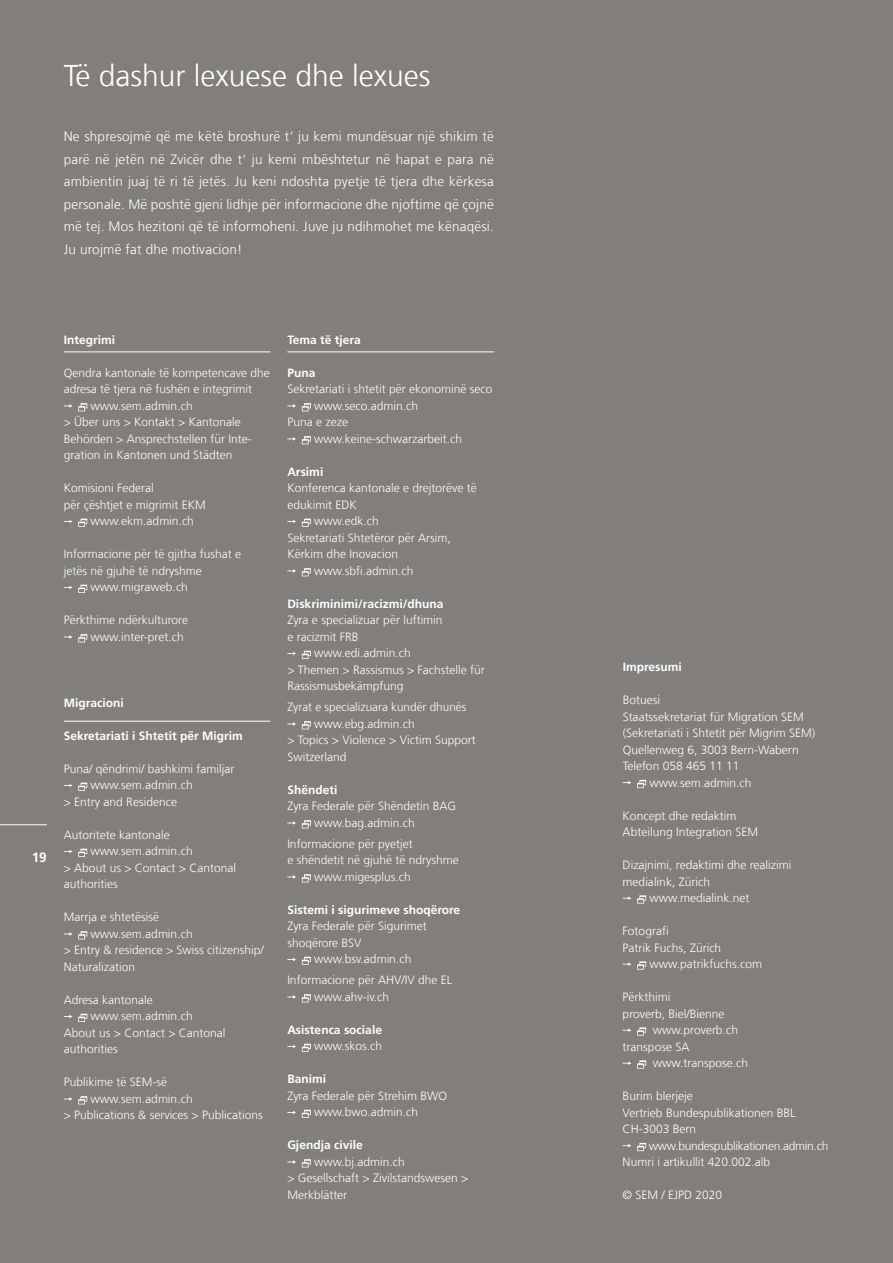
<style>
.page{position:relative;width:893px;height:1263px;background:#817e7b}
.page>*{position:absolute;margin:0;border:0;box-sizing:border-box;transform-origin:0 0}
.t1{font:300 30px "Frutiger LT Com";color:#fff}
.t2{font:300 13.5px/22.5px "Frutiger LT Com";letter-spacing:.015em;color:#fff;text-align:justify}
.t3{font:700 13.5px "Frutiger LT Com";color:#fff}
.t4{font:300 12px/16.5px "Frutiger LT Com";color:#fff}
.t5{font:700 12px "Frutiger LT Com";color:#fff}
.t6{font:300 12px/16.5px "Frutiger LT Com";letter-spacing:-.025em;color:#fff}
</style>
<div class="page">
<svg style="left:623px;top:780px;width:23px;height:8px"></svg>
<svg style="left:623px;top:895px;width:23px;height:9px"></svg>
<svg style="left:623px;top:961px;width:23px;height:9px"></svg>
<svg style="left:623px;top:1027px;width:23px;height:9px"></svg>
<svg style="left:623px;top:1060px;width:23px;height:9px"></svg>
<svg style="left:623px;top:1143px;width:23px;height:8px"></svg>
<svg style="left:64px;top:403px;width:23px;height:8px"></svg>
<svg style="left:64px;top:519px;width:23px;height:8px"></svg>
<svg style="left:64px;top:585px;width:23px;height:8px"></svg>
<svg style="left:64px;top:634px;width:23px;height:8px"></svg>
<svg style="left:64px;top:783px;width:23px;height:8px"></svg>
<svg style="left:64px;top:849px;width:23px;height:8px"></svg>
<svg style="left:64px;top:931px;width:23px;height:8px"></svg>
<svg style="left:64px;top:1014px;width:23px;height:8px"></svg>
<svg style="left:64px;top:1096px;width:23px;height:8px"></svg>
<hr style="left:0;top:824px;width:47px;height:1px;background:#fff">
<hr style="left:64px;top:721px;width:206px;height:1px;background:#fff">
<svg style="left:287px;top:403px;width:24px;height:8px"></svg>
<svg style="left:287px;top:436px;width:24px;height:8px"></svg>
<svg style="left:287px;top:519px;width:24px;height:8px"></svg>
<svg style="left:287px;top:568px;width:24px;height:8px"></svg>
<svg style="left:287px;top:651px;width:24px;height:8px"></svg>
<svg style="left:287px;top:721px;width:24px;height:8px"></svg>
<svg style="left:287px;top:820px;width:24px;height:8px"></svg>
<svg style="left:287px;top:874px;width:24px;height:8px"></svg>
<svg style="left:287px;top:957px;width:24px;height:8px"></svg>
<svg style="left:287px;top:994px;width:24px;height:8px"></svg>
<svg style="left:287px;top:1044px;width:24px;height:8px"></svg>
<svg style="left:287px;top:1110px;width:24px;height:8px"></svg>
<svg style="left:287px;top:1159px;width:24px;height:8px"></svg>
<hr style="left:64px;top:352px;width:206px;height:1px;background:#fff">
<hr style="left:287px;top:352px;width:207px;height:1px;background:#fff">
<h1 class="t1" style="left:64px;top:58px;width:368px">Të dashur lexuese dhe lexues</h1>
<p class="t2" style="left:64px;top:126px;width:432px">Ne shpresojmë që me këtë broshurë t‘ ju kemi mundësuar një shikim të parë në jetën në Zvicër dhe t‘ ju kemi mbështetur në hapat e para në ambientin juaj të ri të jetës. Ju keni ndoshta pyetje të tjera dhe kërkesa personale. Më poshtë gjeni lidhje për informacione dhe njoftime që çojnë më tej. Mos hezitoni që të informoheni. Juve ju ndihmohet me kënaqësi.<br>Ju urojmë fat dhe motivacion!</p>
<p class="t5" style="left:64px;top:333px;width:53px">Integrimi</p>
<p class="t4" style="left:64px;top:365px;width:208px">Qendra kantonale të kompetencave dhe</p>
<p class="t4" style="left:64px;top:381px;width:190px">adresa të tjera në fushën e integrimit</p>
<p class="t4" style="left:91px;top:398px;width:104px">www.sem.admin.ch</p>
<p class="t4" style="left:64px;top:414px;width:178px">&gt; Über uns &gt; Kontakt &gt; Kantonale</p>
<p class="t4" style="left:64px;top:431px;width:190px">Behörden &gt; Ansprechstellen für Inte-</p>
<p class="t4" style="left:64px;top:447px;width:170px">gration in Kantonen und Städten</p>
<p class="t4" style="left:64px;top:480px;width:91px">Komisioni Federal</p>
<p class="t4" style="left:64px;top:497px;width:143px">për çështjet e migrimit EKM</p>
<p class="t4" style="left:91px;top:513px;width:105px">www.ekm.admin.ch</p>
<p class="t4" style="left:64px;top:546px;width:179px">Informacione për të gjitha fushat e</p>
<p class="t4" style="left:64px;top:563px;width:140px">jetës në gjuhë të ndryshme</p>
<p class="t4" style="left:91px;top:579px;width:99px">www.migraweb.ch</p>
<p class="t4" style="left:91px;top:612px;width:99px;text-indent:-27px">Përkthime ndërkulturore www.inter-pret.ch</p>
<p class="t3" style="left:32px;top:849px;width:17px">19</p>
<p class="t5" style="left:64px;top:696px;width:61px">Migracioni</p>
<p class="t5" style="left:64px;top:729px;width:181px">Sekretariati i Shtetit për Migrim</p>
<p class="t4" style="left:64px;top:761px;width:172px">Puna/ qëndrimi/ bashkimi familjar</p>
<p class="t4" style="left:91px;top:777px;width:104px">www.sem.admin.ch</p>
<p class="t4" style="left:64px;top:794px;width:115px">&gt; Entry and Residence</p>
<p class="t4" style="left:64px;top:827px;width:108px">Autoritete kantonale</p>
<p class="t4" style="left:91px;top:843px;width:104px">www.sem.admin.ch</p>
<p class="t4" style="left:64px;top:860px;width:174px">&gt; About us &gt; Contact &gt; Cantonal</p>
<p class="t4" style="left:64px;top:876px;width:55px">authorities</p>
<p class="t4" style="left:64px;top:909px;width:97px">Marrja e shtetësisë</p>
<p class="t4" style="left:91px;top:926px;width:104px">www.sem.admin.ch</p>
<p class="t4" style="left:64px;top:942px;width:202px">&gt; Entry &amp; residence &gt; Swiss citizenship/</p>
<p class="t4" style="left:64px;top:959px;width:73px">Naturalization</p>
<p class="t4" style="left:64px;top:992px;width:91px">Adresa kantonale</p>
<p class="t4" style="left:91px;top:1008px;width:104px">www.sem.admin.ch</p>
<p class="t4" style="left:64px;top:1025px;width:163px">About us &gt; Contact &gt; Cantonal</p>
<p class="t4" style="left:64px;top:1041px;width:55px">authorities</p>
<p class="t4" style="left:64px;top:1074px;width:105px">Publikime të SEM-së</p>
<p class="t4" style="left:91px;top:1091px;width:104px">www.sem.admin.ch</p>
<p class="t4" style="left:64px;top:1107px;width:201px">&gt; Publications &amp; services &gt; Publications</p>
<p class="t5" style="left:287px;top:333px;width:75px">Tema të tjera</p>
<p class="t5" style="left:287px;top:366px;width:30px">Puna</p>
<p class="t4" style="left:287px;top:381px;width:207px">Sekretariati i shtetit për ekonominë seco</p>
<p class="t4" style="left:314px;top:398px;width:106px">www.seco.admin.ch</p>
<p class="t4" style="left:287px;top:414px;width:62px">Puna e zeze</p>
<p class="t4" style="left:314px;top:431px;width:150px">www.keine-schwarzarbeit.ch</p>
<p class="t5" style="left:287px;top:465px;width:37px">Arsimi</p>
<p class="t4" style="left:287px;top:480px;width:191px">Konferenca kantonale e drejtorëve të</p>
<p class="t4" style="left:287px;top:497px;width:71px">edukimit EDK</p>
<p class="t4" style="left:314px;top:513px;width:66px">www.edk.ch</p>
<p class="t4" style="left:287px;top:530px;width:165px">Sekretariati Shtetëror për Arsim,</p>
<p class="t4" style="left:287px;top:546px;width:112px">Kërkim dhe Inovacion</p>
<p class="t4" style="left:314px;top:563px;width:101px">www.sbfi.admin.ch</p>
<p class="t5" style="left:287px;top:597px;width:158px">Diskriminimi/racizmi/dhuna</p>
<p class="t4" style="left:287px;top:612px;width:157px">Zyra e specializuar për luftimin</p>
<p class="t4" style="left:287px;top:629px;width:73px">e racizmit FRB</p>
<p class="t4" style="left:314px;top:645px;width:98px">www.edi.admin.ch</p>
<p class="t4" style="left:287px;top:662px;width:199px">&gt; Themen &gt; Rassismus &gt; Fachstelle für</p>
<p class="t4" style="left:287px;top:678px;width:118px">Rassismusbekämpfung</p>
<p class="t4" style="left:287px;top:699px;width:181px">Zyrat e specializuara kundër dhunës</p>
<p class="t4" style="left:314px;top:716px;width:102px">www.ebg.admin.ch</p>
<p class="t4" style="left:287px;top:732px;width:190px">&gt; Topics &gt; Violence &gt; Victim Support</p>
<p class="t4" style="left:287px;top:749px;width:61px">Switzerland</p>
<p class="t5" style="left:287px;top:783px;width:52px">Shëndeti</p>
<p class="t4" style="left:314px;top:798px;width:143px;text-indent:-27px">Zyra Federale për Shëndetin BAG www.bag.admin.ch</p>
<p class="t4" style="left:287px;top:836px;width:127px">Informacione për pyetjet</p>
<p class="t4" style="left:287px;top:852px;width:173px">e shëndetit në gjuhë të ndryshme</p>
<p class="t4" style="left:314px;top:869px;width:98px">www.migesplus.ch</p>
<p class="t5" style="left:287px;top:903px;width:174px">Sistemi i sigurimeve shoqërore</p>
<p class="t4" style="left:287px;top:918px;width:141px">Zyra Federale për Sigurimet shoqërore BSV</p>
<p class="t4" style="left:287px;top:949px;width:166px;line-height:21px;text-indent:27px">www.bsv.admin.ch<br>Informacione për AHV/IV dhe EL</p>
<p class="t4" style="left:314px;top:989px;width:77px">www.ahv-iv.ch</p>
<p class="t5" style="left:287px;top:1023px;width:96px">Asistenca sociale</p>
<p class="t4" style="left:314px;top:1038px;width:70px">www.skos.ch</p>
<p class="t5" style="left:287px;top:1072px;width:40px">Banimi</p>
<p class="t4" style="left:287px;top:1088px;width:161px;text-align:center">Zyra Federale për Strehim BWO www.bwo.admin.ch</p>
<p class="t5" style="left:287px;top:1138px;width:77px">Gjendja civile</p>
<p class="t4" style="left:287px;top:1154px;width:182px;text-indent:27px">www.bj.admin.ch<br>&gt; Gesellschaft &gt; Zivilstandswesen &gt;<br>Merkblätter</p>
<p class="t5" style="left:623px;top:660px;width:61px">Impresumi</p>
<p class="t4" style="left:623px;top:692px;width:39px">Botuesi</p>
<p class="t4" style="left:623px;top:708px;width:183px">Staatssekretariat für Migration SEM</p>
<p class="t4" style="left:623px;top:725px;width:194px">(Sekretariati i Shtetit për Migrim SEM)</p>
<p class="t4" style="left:623px;top:741px;width:178px">Quellenweg 6, 3003 Bern-Wabern</p>
<p class="t4" style="left:623px;top:758px;width:118px">Telefon 058 465 11 11</p>
<p class="t4" style="left:649px;top:774px;width:104px">www.sem.admin.ch</p>
<p class="t4" style="left:623px;top:807px;width:137px">Koncept dhe redaktim<br>Abteilung Integration SEM</p>
<p class="t4" style="left:623px;top:857px;width:170px">Dizajnimi, redaktimi dhe realizimi</p>
<p class="t4" style="left:623px;top:873px;width:89px">medialink, Zürich</p>
<p class="t4" style="left:649px;top:890px;width:102px">www.medialink.net</p>
<p class="t4" style="left:623px;top:923px;width:47px">Fotografi</p>
<p class="t4" style="left:623px;top:939px;width:100px">Patrik Fuchs, Zürich</p>
<p class="t4" style="left:649px;top:956px;width:114px">www.patrikfuchs.com</p>
<p class="t4" style="left:623px;top:989px;width:49px">Përkthimi</p>
<p class="t4" style="left:623px;top:1005px;width:103px">proverb, Biel/Bienne</p>
<p class="t4" style="left:653px;top:1022px;width:87px">www.proverb.ch</p>
<p class="t4" style="left:623px;top:1038px;width:68px">transpose SA</p>
<p class="t4" style="left:653px;top:1055px;width:97px">www.transpose.ch</p>
<p class="t4" style="left:623px;top:1088px;width:174px">Burim blerjeje<br>Vertrieb Bundespublikationen BBL<br>CH-3003 Bern</p>
<p class="t6" style="left:623px;top:1137px;width:207px;text-indent:26px">www.bundespublikationen.admin.ch<br>Numri i artikullit 420.002.alb</p>
<p class="t4" style="left:623px;top:1187px;width:101px">© SEM / EJPD 2020</p>
</div>
